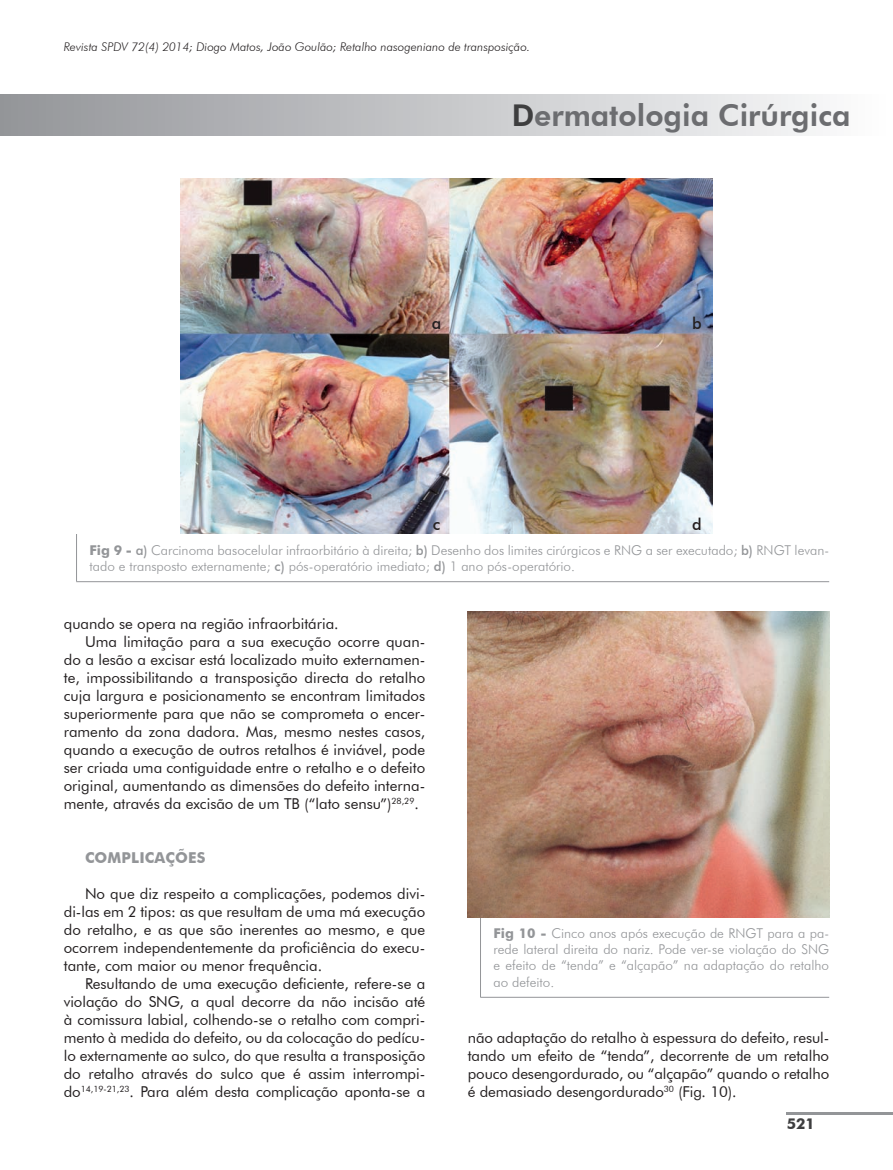
<style>
.page{position:relative;width:893px;height:1170px;background:#fff}
.page>*{position:absolute;margin:0;border:0;box-sizing:border-box;transform-origin:0 0}
.t1{font:800 30px "Futura BT";color:#6c6d70}
.t2{font:500 16.5px "Futura BT";color:#231f20}
.t3{font:15px/18px "Futura BT";color:#231f20;text-align:justify}
.t4{font:700 15px "Futura BT";letter-spacing:.01em;color:#939598}
.t5{font:700 15px "Futura BT";color:#3e3e3f}
.t6{font:300 13.5px/16.2px "Futura BT";color:#939598}
.t7{font:italic 300 12px "Futura BT";color:#231f20}
.s1{color:#3e3e3f}
.s2{font-weight:700}
.s3{font-weight:500}
</style>
<div class="page">
<div style="left:0;top:94px;width:893px;height:41px;background:linear-gradient(to right,#939498,#fdfdfe)"></div>
<hr style="left:787px;top:1111px;width:106px;height:3px;background:#939598">
<hr style="left:76px;top:534px;width:1px;height:47px;background:#939598">
<hr style="left:76px;top:581px;width:753px;height:1px;background:#939598">
<img style="left:180px;top:178px;width:532px;height:356px">
<hr style="left:480px;top:917px;width:1px;height:79px;background:#939598">
<hr style="left:480px;top:996px;width:349px;height:1px;background:#939598">
<img style="left:468px;top:611px;width:361px;height:306px">
<p class="t7" style="left:64px;top:39px;width:468px">Revista SPDV 72(4) 2014; Diogo Matos, João Goulão; Retalho nasogeniano de transposição.</p>
<h1 class="t1" style="left:512px;top:97px;width:340px"><span class="s1">D</span>ermatologia Cirúrgica</h1>
<p class="t2" style="left:432px;top:313px;width:11px">a</p>
<p class="t2" style="left:692px;top:313px;width:11px">b</p>
<p class="t2" style="left:433px;top:514px;width:9px">c</p>
<p class="t2" style="left:692px;top:514px;width:11px">d</p>
<p class="t6" style="left:90px;top:542px;width:741px"><span class="s2">Fig 9 -</span> <span class="s3">a)</span> Carcinoma basocelular infraorbitário à direita; <span class="s3">b)</span> Desenho dos limites cirúrgicos e RNG a ser executado; <span class="s3">b)</span> RNGT levan&shy;tado e transposto externamente; <span class="s3">c)</span> pós-operatório imediato; <span class="s3">d)</span> 1 ano pós-operatório.</p>
<p class="t3" style="left:64px;top:614px;width:276px">quando se opera na região infraorbitária.</p>
<p class="t3" style="left:85px;top:632px;width:342px">Uma limitação para a sua execução ocorre quan-</p>
<p class="t3" style="left:64px;top:650px;width:363px">do a lesão a excisar está localizado muito externamen-</p>
<p class="t3" style="left:64px;top:668px;width:363px">te, impossibilitando a transposição directa do retalho</p>
<p class="t3" style="left:64px;top:686px;width:363px">cuja largura e posicionamento se encontram limitados</p>
<p class="t3" style="left:64px;top:704px;width:363px">superiormente para que não se comprometa o encer-</p>
<p class="t3" style="left:64px;top:722px;width:363px">ramento da zona dadora. Mas, mesmo nestes casos,</p>
<p class="t3" style="left:64px;top:740px;width:363px">quando a execução de outros retalhos é inviável, pode</p>
<p class="t3" style="left:64px;top:758px;width:363px">ser criada uma contiguidade entre o retalho e o defeito</p>
<p class="t3" style="left:64px;top:776px;width:363px">original, aumentando as dimensões do defeito interna-</p>
<p class="t3" style="left:64px;top:794px;width:357px">mente, através da excisão de um TB (“lato sensu”)<sup>28,29</sup>.</p>
<p class="t4" style="left:85px;top:848px;width:122px">COMPLICAÇÕES</p>
<p class="t3" style="left:64px;top:884px;width:363px;text-indent:21px">No que diz respeito a complicações, podemos divi&shy;di-las em 2 tipos: as que resultam de uma má execução do retalho, e as que são inerentes ao mesmo, e que ocorrem independentemente da proficiência do execu&shy;tante, com maior ou menor frequência.</p>
<p class="t3" style="left:64px;top:974px;width:363px;text-indent:21px">Resultando de uma execução deficiente, refere-se a violação do SNG, a qual decorre da não incisão até à comissura labial, colhendo-se o retalho com compri&shy;mento à medida do defeito, ou da colocação do pedícu&shy;lo externamente ao sulco, do que resulta a transposição do retalho através do sulco que é assim interrompi&shy;do<sup>14,19-21,23</sup>. Para além desta complicação aponta-se a</p>
<p class="t6" style="left:493px;top:924px;width:337px;text-align:justify"><span class="s2">Fig 10 -</span> Cinco anos após execução de RNGT para a pa&shy;rede lateral direita do nariz. Pode ver-se violação do SNG e efeito de “tenda” e “alçapão” na adaptação do retalho ao defeito.</p>
<p class="t3" style="left:468px;top:1028px;width:363px">não adaptação do retalho à espessura do defeito, resul&shy;tando um efeito de “tenda”, decorrente de um retalho pouco desengordurado, ou “alçapão” quando o retalho é demasiado desengordurado<sup>30</sup> (Fig. 10).</p>
<p class="t5" style="left:787px;top:1114px;width:30px">521</p>
</div>
